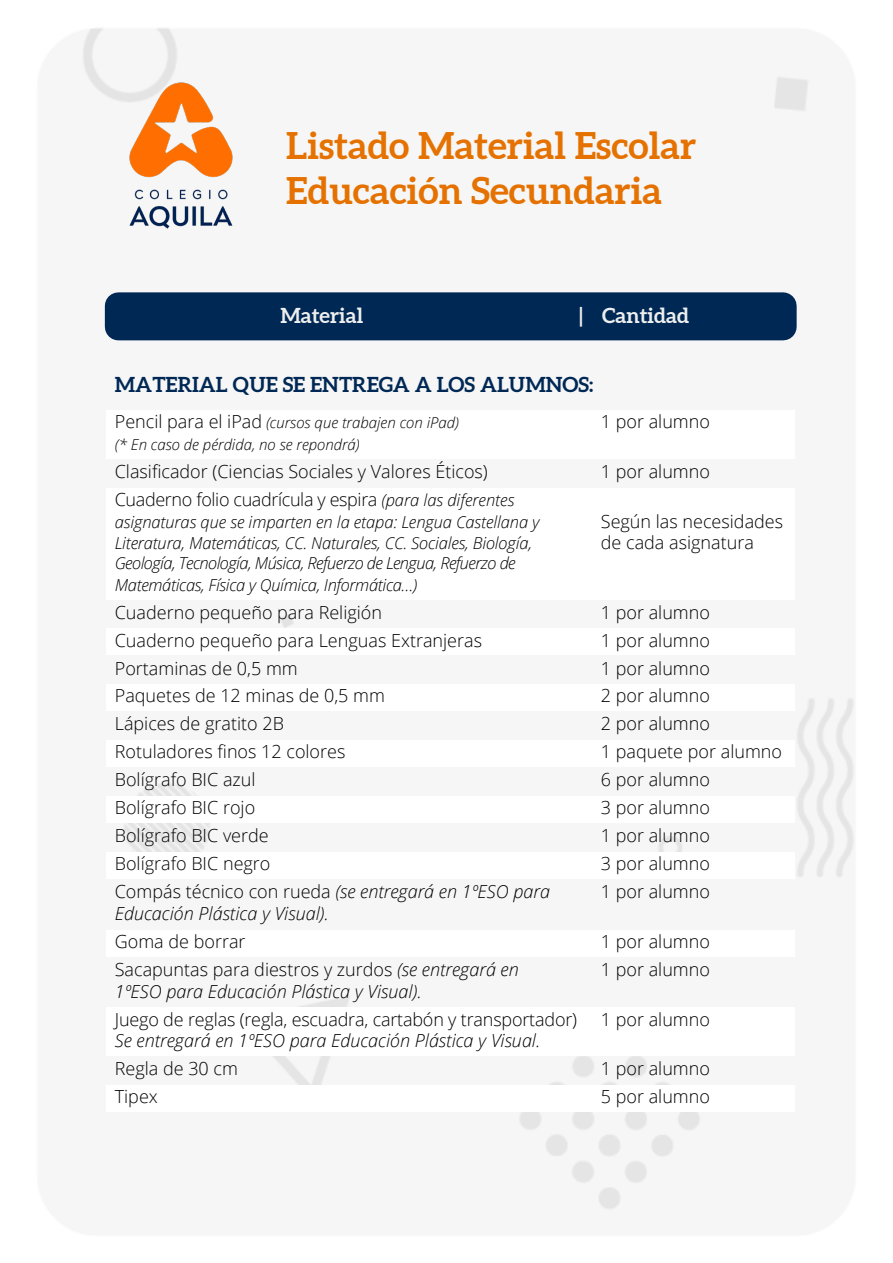
<style>
.page{position:relative;width:893px;height:1263px;background:#fff}
.page>*{position:absolute;margin:0;border:0;box-sizing:border-box;transform-origin:0 0}
.titulo{font:700 37.5px "Aleo";color:#e57200}
.SUBTÍTULO{font:700 21px "Aleo";color:#002855}
.cuadrícula_azul{font:700 21px "Aleo";color:#edeeed}
.sombra_blanca{font:300 18px "Open Sans";color:#000}
.texto_normal{font:300 18px "Open Sans";color:#000}
.texto_normal-2{font:italic 300 18px "Open Sans";color:#000}
.sombra_blanca-2{font:300 18px "Open Sans";letter-spacing:-.02em;color:#000}
.sombra_blanca-3{font:italic 300 18px "Open Sans";color:#000}
.sombra_blanca-4{font:italic 300 16.5px "Open Sans";letter-spacing:-.01em;color:#000}
.sombra_blanca-5{font:italic 300 16.5px/21.6px "Open Sans";letter-spacing:-.035em;color:#000}
.sombra_blanca-6{font:italic 300 15px "Open Sans";color:#000}
.s1{font-style:normal;font-size:18px}
.s2{font-style:italic;font-size:16.5px}
.s3{font-style:normal}
.s4{font-style:italic}
</style>
<div class="page">
<div style="left:82px;top:28px;width:773px;height:1182px;background:#f6f6f6"></div>
<img style="left:106px;top:54px;width:150px;height:199px">
<div style="left:106px;top:410px;width:689px;height:27px;background:#fff"></div>
<div style="left:106px;top:432px;width:689px;height:27px;background:#fff"></div>
<div style="left:106px;top:488px;width:689px;height:111px;background:#fff"></div>
<div style="left:106px;top:628px;width:689px;height:27px;background:#fff"></div>
<div style="left:106px;top:684px;width:689px;height:27px;background:#fff"></div>
<div style="left:106px;top:740px;width:689px;height:27px;background:#fff"></div>
<div style="left:106px;top:796px;width:689px;height:27px;background:#fff"></div>
<div style="left:106px;top:852px;width:689px;height:27px;background:#fff"></div>
<div style="left:106px;top:930px;width:689px;height:26px;background:#fff"></div>
<div style="left:106px;top:1007px;width:689px;height:49px;background:#fff"></div>
<div style="left:106px;top:1085px;width:689px;height:27px;background:#fff"></div>
<div style="left:105px;top:292px;width:692px;height:48px;background:#002855"></div>
<p class="titulo" style="left:286px;top:123px;width:411px">Listado Material Escolar</p>
<p class="titulo" style="left:286px;top:168px;width:377px">Educación Secundaria</p>
<p class="cuadrícula_azul" style="left:280px;top:302px;width:84px">Material</p>
<p class="cuadrícula_azul" style="left:579px;top:302px;width:111px">| Cantidad</p>
<p class="SUBTÍTULO" style="left:115px;top:371px;width:480px">MATERIAL QUE SE ENTREGA A LOS ALUMNOS:</p>
<p class="sombra_blanca-6" style="left:115px;top:413px;width:346px"><span class="s1">Pencil para el iPad</span> (cursos que trabajen con iPad)</p>
<p class="sombra_blanca" style="left:601px;top:409px;width:111px">1 por alumno</p>
<p class="sombra_blanca-6" style="left:115px;top:434px;width:246px">(* En caso de pérdida, no se repondrá)</p>
<p class="texto_normal" style="left:115px;top:459px;width:374px">Clasificador (Ciencias Sociales y Valores Éticos)</p>
<p class="texto_normal" style="left:601px;top:459px;width:111px">1 por alumno</p>
<p class="sombra_blanca-2" style="left:115px;top:487px;width:401px">Cuaderno folio cuadrícula y espira <span class="s2">(para las diferentes</span></p>
<p class="sombra_blanca-4" style="left:115px;top:510px;width:426px">asignaturas que se imparten en la etapa: Lengua Castellana y</p>
<p class="sombra_blanca" style="left:601px;top:509px;width:184px">Según las necesidades</p>
<p class="sombra_blanca-4" style="left:115px;top:532px;width:419px">Literatura, Matemáticas, CC. Naturales, CC. Sociales, Biología,</p>
<p class="sombra_blanca" style="left:601px;top:530px;width:155px">de cada asignatura</p>
<p class="sombra_blanca-5" style="left:115px;top:552px;width:402px">Geología, Tecnología, Música, Refuerzo de Lengua, Refuerzo de<br>Matemáticas, Física y Química, Informática…)</p>
<p class="texto_normal" style="left:115px;top:600px;width:269px">Cuaderno pequeño para Religión</p>
<p class="texto_normal" style="left:601px;top:600px;width:111px">1 por alumno</p>
<p class="sombra_blanca" style="left:115px;top:628px;width:369px">Cuaderno pequeño para Lenguas Extranjeras</p>
<p class="sombra_blanca" style="left:601px;top:628px;width:111px">1 por alumno</p>
<p class="texto_normal" style="left:115px;top:656px;width:185px">Portaminas de 0,5 mm</p>
<p class="texto_normal" style="left:601px;top:656px;width:111px">1 por alumno</p>
<p class="sombra_blanca" style="left:115px;top:684px;width:272px">Paquetes de 12 minas de 0,5 mm</p>
<p class="sombra_blanca" style="left:601px;top:684px;width:111px">2 por alumno</p>
<p class="texto_normal" style="left:115px;top:712px;width:171px">Lápices de gratito 2B</p>
<p class="texto_normal" style="left:601px;top:712px;width:111px">2 por alumno</p>
<p class="sombra_blanca" style="left:115px;top:739px;width:232px">Rotuladores finos 12 colores</p>
<p class="sombra_blanca" style="left:601px;top:739px;width:183px">1 paquete por alumno</p>
<p class="texto_normal" style="left:115px;top:767px;width:142px">Bolígrafo BIC azul</p>
<p class="texto_normal" style="left:601px;top:767px;width:111px">6 por alumno</p>
<p class="sombra_blanca" style="left:115px;top:795px;width:142px">Bolígrafo BIC rojo</p>
<p class="sombra_blanca" style="left:601px;top:795px;width:111px">3 por alumno</p>
<p class="texto_normal" style="left:115px;top:823px;width:155px">Bolígrafo BIC verde</p>
<p class="texto_normal" style="left:601px;top:823px;width:111px">1 por alumno</p>
<p class="sombra_blanca" style="left:115px;top:851px;width:157px">Bolígrafo BIC negro</p>
<p class="sombra_blanca" style="left:601px;top:851px;width:111px">3 por alumno</p>
<p class="texto_normal-2" style="left:115px;top:879px;width:437px"><span class="s3">Compás técnico con rueda</span> (se entregará en 1ºESO para</p>
<p class="texto_normal" style="left:601px;top:879px;width:111px">1 por alumno</p>
<p class="texto_normal-2" style="left:115px;top:901px;width:215px">Educación Plástica y Visual).</p>
<p class="sombra_blanca" style="left:115px;top:929px;width:132px">Goma de borrar</p>
<p class="sombra_blanca" style="left:601px;top:929px;width:111px">1 por alumno</p>
<p class="texto_normal" style="left:115px;top:957px;width:405px">Sacapuntas para diestros y zurdos <span class="s4">(se entregará en</span></p>
<p class="texto_normal" style="left:601px;top:957px;width:111px">1 por alumno</p>
<p class="texto_normal-2" style="left:115px;top:978px;width:308px">1ºESO para Educación Plástica y Visual).</p>
<p class="sombra_blanca" style="left:115px;top:1007px;width:464px">Juego de reglas (regla, escuadra, cartabón y transportador)</p>
<p class="sombra_blanca" style="left:601px;top:1007px;width:111px">1 por alumno</p>
<p class="sombra_blanca-3" style="left:115px;top:1028px;width:427px">Se entregará en 1ºESO para Educación Plástica y Visual.</p>
<p class="texto_normal" style="left:115px;top:1056px;width:125px">Regla de 30 cm</p>
<p class="texto_normal" style="left:601px;top:1056px;width:111px">1 por alumno</p>
<p class="sombra_blanca" style="left:115px;top:1084px;width:45px">Tipex</p>
<p class="sombra_blanca" style="left:601px;top:1084px;width:111px">5 por alumno</p>
</div>
